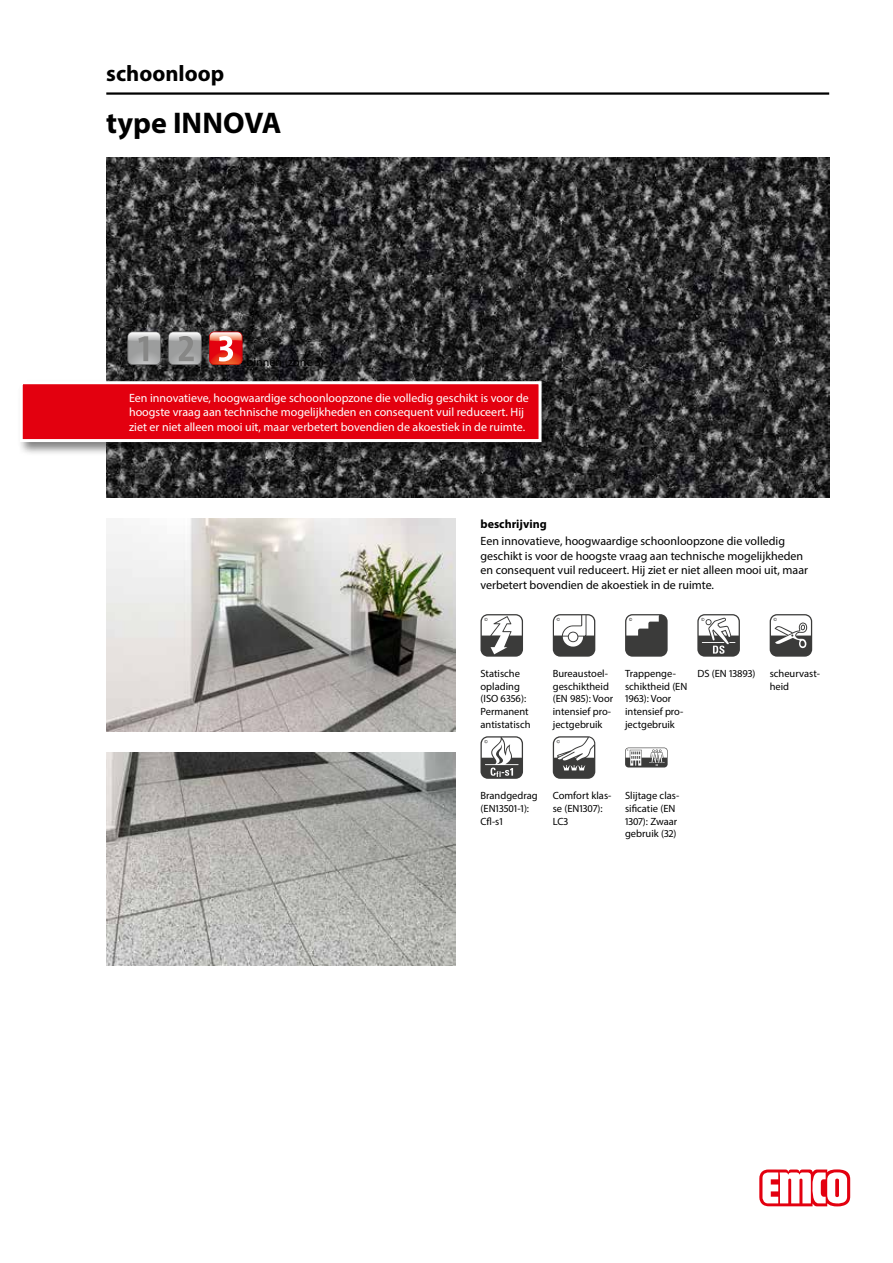
<style>
.page{position:relative;width:893px;height:1263px;background:#fff}
.page>*{position:absolute;margin:0;border:0;box-sizing:border-box;transform-origin:0 0}
.t1{font:700 30px "Myriad Pro";color:#000}
.t2{font:700 22.5px "Myriad Pro";color:#000}
.t3{font:12px/14.4px "Myriad Pro";color:#000}
.t4{font:12px/14.4px "Myriad Pro";color:#fff}
.t5{font:700 12px "Myriad Pro";color:#000}
.t6{font:10.5px/12.6px "Myriad Pro";color:#000}
</style>
<div class="page">
<img style="left:106px;top:157px;width:723px;height:340px">
<hr style="left:106px;top:92px;width:723px;height:3px;background:#000">
<svg style="left:759px;top:1169px;width:91px;height:37px"></svg>
<div style="left:18px;top:379px;width:538px;height:77px;background:#000;opacity:.5"></div>
<div style="left:21px;top:383px;width:519px;height:58px;background:#e3000f"></div>
<div style="left:20px;top:381px;width:522px;height:61px;border:3px solid #fff"></div>
<svg style="left:168px;top:332px;width:33px;height:33px"></svg>
<svg style="left:209px;top:332px;width:33px;height:33px"></svg>
<svg style="left:128px;top:332px;width:33px;height:33px"></svg>
<img style="left:106px;top:519px;width:349px;height:212px">
<img style="left:106px;top:753px;width:349px;height:212px">
<svg style="left:480px;top:614px;width:43px;height:43px"></svg>
<svg style="left:553px;top:614px;width:42px;height:43px"></svg>
<svg style="left:625px;top:614px;width:43px;height:43px"></svg>
<svg style="left:697px;top:614px;width:43px;height:43px"></svg>
<svg style="left:770px;top:614px;width:42px;height:43px"></svg>
<svg style="left:480px;top:736px;width:43px;height:43px"></svg>
<svg style="left:553px;top:736px;width:42px;height:43px"></svg>
<svg style="left:625px;top:747px;width:43px;height:20px"></svg>
<h2 class="t2" style="left:106px;top:59px;width:119px">schoonloop</h2>
<h1 class="t1" style="left:106px;top:103px;width:177px">type INNOVA</h1>
<p class="t3" style="left:247px;top:354px;width:79px">binnen (zone 3)</p>
<p class="t4" style="left:129px;top:390px;width:401px">Een innovatieve, hoogwaardige schoonloopzone die volledig geschikt is voor de hoogste vraag aan technische mogelijkheden en consequent vuil reduceert. Hij ziet er niet alleen mooi uit, maar verbetert bovendien de akoestiek in de ruimte.</p>
<p class="t5" style="left:480px;top:516px;width:68px">beschrijving</p>
<p class="t3" style="left:480px;top:534px;width:329px">Een innovatieve, hoogwaardige schoonloopzone die volledig geschikt is voor de hoogste vraag aan technische mogelijkheden en consequent vuil reduceert. Hij ziet er niet alleen mooi uit, maar verbetert bovendien de akoestiek in de ruimte.</p>
<p class="t6" style="left:480px;top:667px;width:52px">Statische oplading (ISO 6356):<br>Permanent antistatisch</p>
<p class="t6" style="left:553px;top:667px;width:62px">Bureaustoel&shy;geschiktheid (EN 985): Voor intensief pro&shy;jectgebruik</p>
<p class="t6" style="left:625px;top:667px;width:64px">Trappenge&shy;schiktheid (EN<br>1963): Voor intensief pro&shy;jectgebruik</p>
<p class="t6" style="left:697px;top:667px;width:60px">DS (EN 13893)</p>
<p class="t6" style="left:770px;top:667px;width:52px">scheurvast&shy;heid</p>
<p class="t6" style="left:480px;top:789px;width:59px">Brandgedrag (EN13501-1):<br>Cfl-s1</p>
<p class="t6" style="left:553px;top:789px;width:60px">Comfort klas&shy;se (EN1307):<br>LC3</p>
<p class="t6" style="left:625px;top:789px;width:56px">Slijtage clas&shy;sificatie (EN<br>1307): Zwaar gebruik (32)</p>
</div>
